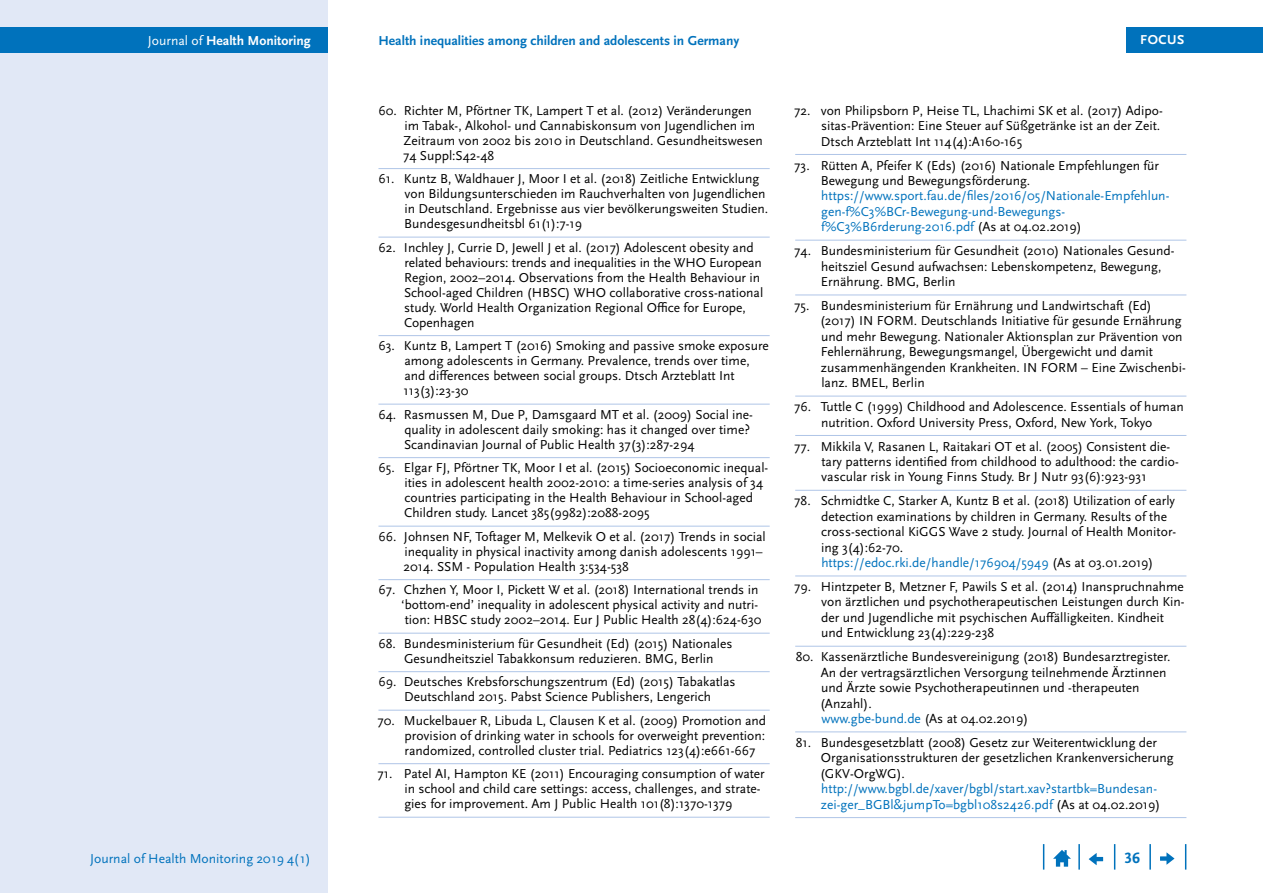
<style>
.page{position:relative;width:1263px;height:893px;background:#fff}
.page>*{position:absolute;margin:0;border:0;box-sizing:border-box;transform-origin:0 0}
.t1{font:700 15.75px "Scala Sans Pro";color:#0072bc}
.t2{font:700 13.65px "Scala Sans Pro";color:#0072bc}
.t3{font:13.65px "Scala Sans Pro";color:#0072bc}
.t4{font:700 13.65px "Scala Sans Pro";color:#fff}
.Literaturverzeichnis{font:13.5px/15px "Scala Sans Pro";color:#000}
.Literaturverzeichnis-2{font:13.5px/15.5px "Scala Sans Pro";color:#0072bc}
.t5{font:700 13.5px "Scala Sans Pro";letter-spacing:.04em;color:#fff}
.s1{font-weight:400}
.s2{color:#000}
.s3{color:#0072bc}
</style>
<div class="page">
<div style="left:0;top:0;width:327px;height:893px;background:#e1e8f6"></div>
<div style="left:0;top:28px;width:327px;height:25px;background:#0072bc"></div>
<svg style="left:1185px;top:844px;width:1px;height:26px"></svg>
<hr style="left:1149px;top:844px;width:2px;height:26px;background:#0072bc">
<svg style="left:1114px;top:844px;width:1px;height:26px"></svg>
<hr style="left:1078px;top:844px;width:2px;height:26px;background:#0072bc">
<svg style="left:1043px;top:844px;width:1px;height:26px"></svg>
<svg style="left:1053px;top:850px;width:18px;height:17px"></svg>
<svg style="left:1089px;top:853px;width:14px;height:12px"></svg>
<svg style="left:1160px;top:852px;width:14px;height:13px"></svg>
<div style="left:1126px;top:28px;width:137px;height:25px;background:#0072bc"></div>
<hr style="left:795px;top:154px;width:391px;height:1px;background:#afc5e7">
<hr style="left:795px;top:240px;width:391px;height:1px;background:#afc5e7">
<hr style="left:795px;top:295px;width:391px;height:1px;background:#afc5e7">
<hr style="left:795px;top:396px;width:391px;height:1px;background:#afc5e7">
<hr style="left:795px;top:435px;width:391px;height:1px;background:#afc5e7">
<hr style="left:795px;top:490px;width:391px;height:1px;background:#afc5e7">
<hr style="left:795px;top:576px;width:391px;height:1px;background:#afc5e7">
<hr style="left:795px;top:646px;width:391px;height:1px;background:#afc5e7">
<hr style="left:795px;top:731px;width:391px;height:1px;background:#afc5e7">
<hr style="left:795px;top:817px;width:391px;height:1px;background:#afc5e7">
<hr style="left:378px;top:168px;width:392px;height:1px;background:#afc5e7">
<hr style="left:378px;top:237px;width:392px;height:1px;background:#afc5e7">
<hr style="left:378px;top:335px;width:392px;height:1px;background:#afc5e7">
<hr style="left:378px;top:404px;width:392px;height:1px;background:#afc5e7">
<hr style="left:378px;top:457px;width:392px;height:1px;background:#afc5e7">
<hr style="left:378px;top:526px;width:392px;height:1px;background:#afc5e7">
<hr style="left:378px;top:579px;width:392px;height:1px;background:#afc5e7">
<hr style="left:378px;top:633px;width:392px;height:1px;background:#afc5e7">
<hr style="left:378px;top:671px;width:392px;height:1px;background:#afc5e7">
<hr style="left:378px;top:710px;width:392px;height:1px;background:#afc5e7">
<hr style="left:378px;top:763px;width:392px;height:1px;background:#afc5e7">
<hr style="left:378px;top:817px;width:392px;height:1px;background:#afc5e7">
<p class="t4" style="left:148px;top:33px;width:164px"><span class="s1">Journal of</span> Health Monitoring</p>
<p class="t3" style="left:90px;top:850px;width:222px">Journal of Health Monitoring 2019 4(1)</p>
<p class="t2" style="left:378px;top:33px;width:362px">Health inequalities among children and adolescents in Germany</p>
<p class="Literaturverzeichnis" style="left:403px;top:103px;width:361px;text-indent:-25px">60. Richter M, Pförtner TK, Lampert T et al. (2012) Veränderungen im Tabak-, Alkohol- und Cannabiskonsum von Jugendlichen im Zeitraum von 2002 bis 2010 in Deutschland. Gesundheitswesen 74 Suppl:S42-48</p>
<p class="Literaturverzeichnis" style="left:404px;top:171px;width:366px;text-indent:-26px">61. Kuntz B, Waldhauer J, Moor I et al. (2018) Zeitliche Entwicklung von Bildungsunterschieden im Rauchverhalten von Jugendlichen in Deutschland. Ergebnisse aus vier bevölkerungsweiten Studien.<br>Bundesgesundheitsbl 61(1):7-19</p>
<p class="Literaturverzeichnis" style="left:404px;top:240px;width:361px;text-indent:-26px">62. Inchley J, Currie D, Jewell J et al. (2017) Adolescent obesity and related behaviours: trends and inequalities in the WHO European Region, 2002–2014. Observations from the Health Behaviour in School-aged Children (HBSC) WHO collaborative cross-national study. World Health Organization Regional Office for Europe, Copenhagen</p>
<p class="Literaturverzeichnis" style="left:403px;top:338px;width:367px;text-indent:-25px">63. Kuntz B, Lampert T (2016) Smoking and passive smoke exposure among adolescents in Germany. Prevalence, trends over time, and differences between social groups. Dtsch Arzteblatt Int 113(3):23-30</p>
<p class="Literaturverzeichnis" style="left:404px;top:407px;width:350px;text-indent:-26px">64. Rasmussen M, Due P, Damsgaard MT et al. (2009) Social ine&shy;quality in adolescent daily smoking: has it changed over time?<br>Scandinavian Journal of Public Health 37(3):287-294</p>
<p class="Literaturverzeichnis" style="left:404px;top:460px;width:366px;text-indent:-26px">65. Elgar FJ, Pförtner TK, Moor I et al. (2015) Socioeconomic inequal&shy;ities in adolescent health 2002-2010: a time-series analysis of 34 countries participating in the Health Behaviour in School-aged Children study. Lancet 385(9982):2088-2095</p>
<p class="Literaturverzeichnis" style="left:403px;top:529px;width:364px;text-indent:-25px">66. Johnsen NF, Toftager M, Melkevik O et al. (2017) Trends in social inequality in physical inactivity among danish adolescents 1991–<br>2014. SSM - Population Health 3:534-538</p>
<p class="Literaturverzeichnis" style="left:401px;top:582px;width:362px;text-indent:-23px">67. Chzhen Y, Moor I, Pickett W et al. (2018) International trends in ‘bottom-end’ inequality in adolescent physical activity and nutri&shy;tion: HBSC study 2002–2014. Eur J Public Health 28(4):624-630</p>
<p class="Literaturverzeichnis" style="left:378px;top:636px;width:356px;text-align:center">68. Bundesministerium für Gesundheit (Ed) (2015) Nationales<br>Gesundheitsziel Tabakkonsum reduzieren. BMG, Berlin</p>
<p class="Literaturverzeichnis" style="left:378px;top:674px;width:359px;text-align:center">69. Deutsches Krebsforschungszentrum (Ed) (2015) Tabakatlas<br>Deutschland 2015. Pabst Science Publishers, Lengerich</p>
<p class="Literaturverzeichnis" style="left:404px;top:713px;width:363px;text-align:justify;text-indent:-27px">70. Muckelbauer R, Libuda L, Clausen K et al. (2009) Promotion and provision of drinking water in schools for overweight prevention: randomized, controlled cluster trial. Pediatrics 123(4):e661-667</p>
<p class="Literaturverzeichnis" style="left:404px;top:766px;width:362px;text-indent:-27px">71. Patel AI, Hampton KE (2011) Encouraging consumption of water in school and child care settings: access, challenges, and strate&shy;gies for improvement. Am J Public Health 101(8):1370-1379</p>
<p class="t5" style="left:1140px;top:32px;width:46px">FOCUS</p>
<p class="Literaturverzeichnis" style="left:821px;top:103px;width:343px;line-height:15.5px;text-indent:-27px">72. von Philipsborn P, Heise TL, Lhachimi SK et al. (2017) Adipo&shy;sitas-Prävention: Eine Steuer auf Süßgetränke ist an der Zeit.<br>Dtsch Arzteblatt Int 114(4):A160-165</p>
<p class="Literaturverzeichnis-2" style="left:821px;top:157px;width:350px;text-indent:-27px"><span class="s2">73. Rütten A, Pfeifer K (Eds) (2016) Nationale Empfehlungen für Bewegung und Bewegungsförderung. </span>https://www.sport.fau.de/files/2016/05/Nationale-Empfehlun&shy;gen-f%C3%BCr-Bewegung-und-Bewegungs&shy;f%C3%B6rderung-2016.pdf <span class="s2">(As at 04.02.2019)</span></p>
<p class="Literaturverzeichnis" style="left:821px;top:243px;width:355px;line-height:15.5px;text-indent:-27px">74. Bundesministerium für Gesundheit (2010) Nationales Gesund&shy;heitsziel Gesund aufwachsen: Lebenskompetenz, Bewegung,<br>Ernährung. BMG, Berlin</p>
<p class="Literaturverzeichnis" style="left:820px;top:298px;width:367px;line-height:15.5px;text-indent:-26px">75. Bundesministerium für Ernährung und Landwirtschaft (Ed) (2017) IN FORM. Deutschlands Initiative für gesunde Ernährung und mehr Bewegung. Nationaler Aktionsplan zur Prävention von Fehlernährung, Bewegungsmangel, Übergewicht und damit zusammenhängenden Krankheiten. IN FORM – Eine Zwischenbi&shy;lanz. BMEL, Berlin</p>
<p class="Literaturverzeichnis" style="left:794px;top:399px;width:391px;line-height:15.5px;text-align:center">76. Tuttle C (1999) Childhood and Adolescence. Essentials of human nutrition. Oxford University Press, Oxford, New York, Tokyo</p>
<p class="Literaturverzeichnis" style="left:821px;top:438px;width:359px;line-height:15.5px;text-indent:-27px">77. Mikkila V, Rasanen L, Raitakari OT et al. (2005) Consistent die&shy;tary patterns identified from childhood to adulthood: the cardio&shy;vascular risk in Young Finns Study. Br J Nutr 93(6):923-931</p>
<p class="Literaturverzeichnis" style="left:821px;top:493px;width:357px;line-height:15.5px;text-indent:-27px">78. Schmidtke C, Starker A, Kuntz B et al. (2018) Utilization of early detection examinations by children in Germany. Results of the cross-sectional KiGGS Wave 2 study. Journal of Health Monitor&shy;ing 3(4):62-70.<br><span class="s3">https://edoc.rki.de/handle/176904/5949</span> (As at 03.01.2019)</p>
<p class="Literaturverzeichnis" style="left:821px;top:579px;width:365px;line-height:15.5px;text-indent:-27px">79. Hintzpeter B, Metzner F, Pawils S et al. (2014) Inanspruchnahme von ärztlichen und psychotherapeutischen Leistungen durch Kin&shy;der und Jugendliche mit psychischen Auffälligkeiten. Kindheit und Entwicklung 23(4):229-238</p>
<p class="Literaturverzeichnis" style="left:820px;top:649px;width:352px;line-height:15.5px;text-indent:-24px">80. Kassenärztliche Bundesvereinigung (2018) Bundesarztregister.<br>An der vertragsärztlichen Versorgung teilnehmende Ärztinnen und Ärzte sowie Psychotherapeutinnen und -therapeuten (Anzahl).<br><span class="s3">www.gbe-bund.de</span> (As at 04.02.2019)</p>
<p class="Literaturverzeichnis" style="left:820px;top:735px;width:355px;line-height:15.5px;text-indent:-24px">81. Bundesgesetzblatt (2008) Gesetz zur Weiterentwicklung der Organisationsstrukturen der gesetzlichen Krankenversicherung (GKV-OrgWG). <span class="s3">http://www.bgbl.de/xaver/bgbl/start.xav?startbk=Bundesan&shy;zei-ger_BGBl&amp;jumpTo=bgbl108s2426.pdf</span> (As at 04.02.2019)</p>
<p class="t1" style="left:1124px;top:849px;width:17px">36</p>
</div>
